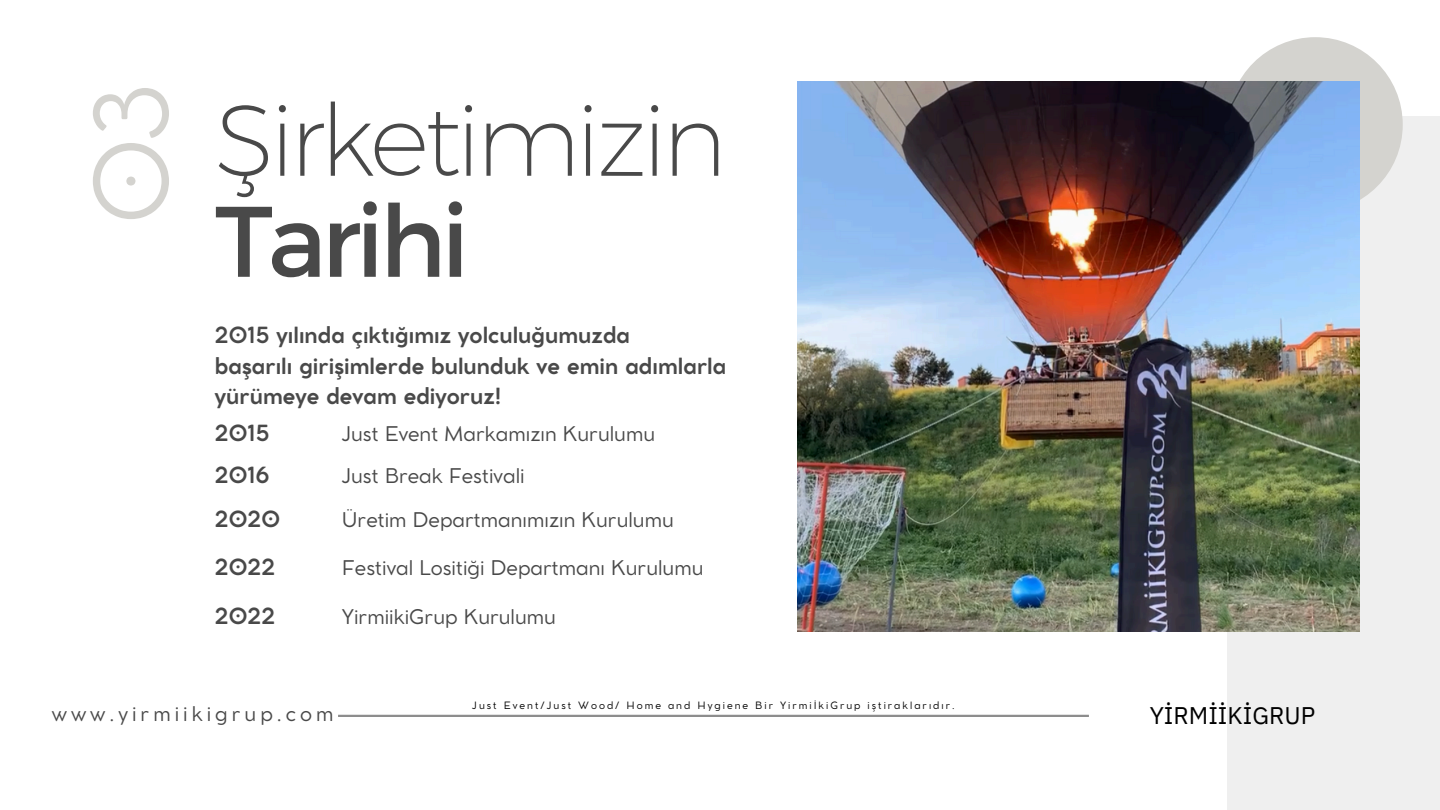
<style>
.page{position:relative;width:1440px;height:810px;background:#fff}
.page>*{position:absolute;margin:0;border:0;box-sizing:border-box;transform-origin:0 0}
.t1{font:300 100px "Kief Montaser Extra";letter-spacing:-.05em;color:#494949}
.t2{font:100px "Kief Montaser Regular";letter-spacing:-.05em;color:#494949}
.t3{font:100px "Cocomat Pro";color:#d4d3cf}
.t4{font:24px "IBM Plex Sans";color:#000}
.t5{font:700 22px/30.8px "Cocomat Pro";color:#494949}
.t6{font:20px "Cocomat Pro";color:#494949}
.t7{font:20px "Cocomat Pro";letter-spacing:.2em;color:#494949}
.t8{font:10px "Cocomat Pro";letter-spacing:.2em;color:#000}
</style>
<div class="page">
<div style="left:1227px;top:116px;width:213px;height:694px;background:#efefef"></div>
<hr style="left:338px;top:715px;width:751px;height:2px;background:#8d8d8d">
<div style="left:1228px;top:37px;width:175px;height:175px;background:#d4d3cf;border-radius:50%"></div>
<img style="left:797px;top:81px;width:562px;height:551px">
<h4 class="t3" style="left:94px;top:224px;width:145px;rotate:-90deg">03</h4>
<h1 class="t1" style="left:215px;top:79px;width:513px">Şirketimizin</h1>
<p class="t2" style="left:215px;top:180px;width:256px">Tarihi</p>
<p class="t5" style="left:215px;top:321px;width:513px">2015 yılında çıktığımız yolculuğumuzda<br>başarılı girişimlerde bulunduk ve emin adımlarla yürümeye devam ediyoruz!</p>
<h4 class="t5" style="left:215px;top:420px;width:56px">2015</h4>
<p class="t6" style="left:342px;top:426px;width:315px">Just Event Markamızın Kurulumu</p>
<h3 class="t5" style="left:215px;top:462px;width:56px">2016</h3>
<h3 class="t5" style="left:215px;top:505px;width:67px">2020</h3>
<h4 class="t5" style="left:215px;top:554px;width:62px">2022</h4>
<h3 class="t5" style="left:215px;top:603px;width:62px">2022</h3>
<h4 class="t6" style="left:342px;top:468px;width:184px">Just Break Festivali</h4>
<h3 class="t6" style="left:342px;top:512px;width:334px">Üretim Departmanımızın Kurulumu</h3>
<h4 class="t6" style="left:342px;top:561px;width:363px">Festival Lositiği Departmanı Kurulumu</h4>
<h3 class="t6" style="left:342px;top:609px;width:216px">YirmiikiGrup Kurulumu</h3>
<h1 class="t7" style="left:52px;top:706px;width:283px">www.yirmiikigrup.com</h1>
<h2 class="t8" style="left:472px;top:702px;width:484px">Just Event/Just Wood/ Home and Hygiene Bir YirmiİkiGrup iştiraklarıdır.</h2>
<h3 class="t4" style="left:1150px;top:699px;width:167px">YİRMİİKİGRUP</h3>
</div>
